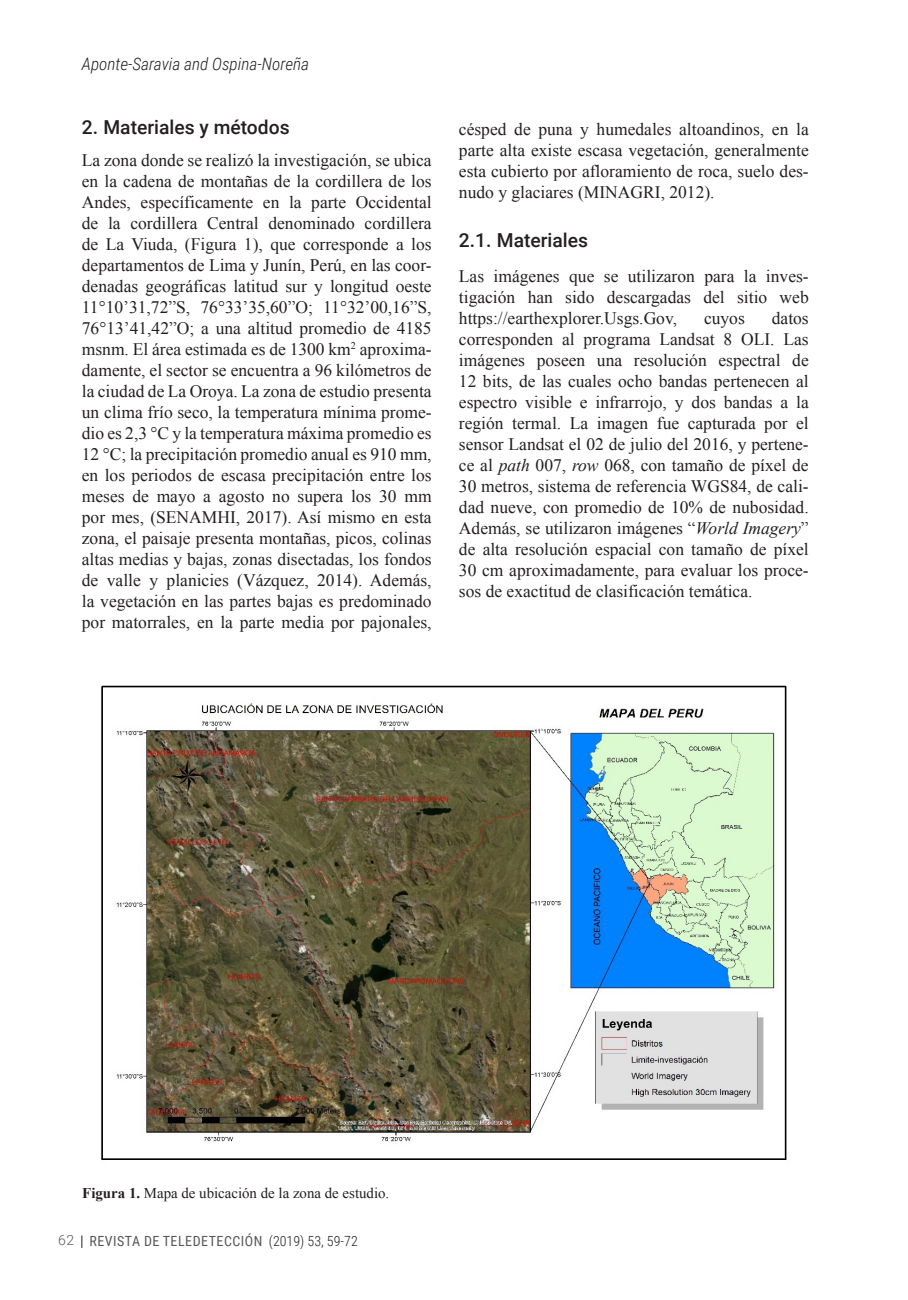
<style>
.page{position:relative;width:908px;height:1300px;background:#fff}
.page>*{position:absolute;margin:0;border:0;box-sizing:border-box;transform-origin:0 0}
.t1{font:500 19.25px "Roboto";color:#231f20}
.TD_06_TXT_GRAL_esp{font:17.5px/21px "Times New Roman";color:#231f20;text-align:justify}
.t2{font:italic 300 17.15px "Roboto Condensed";color:#231f20}
.TD_09_PIE_FOTO{font:14.88px "Times New Roman";color:#231f20}
.t3{font:14px "Roboto Condensed";letter-spacing:.035em;color:#57585a}
.t4{font:300 14px "Roboto";color:#57585a}
.s1{font-style:italic}
.s2{font-weight:700}
.s3{font-weight:300;color:#231f20}
</style>
<div class="page">
<svg style="left:81px;top:1235px;width:1px;height:13px"></svg>
<img style="left:101px;top:686px;width:686px;height:474px">
<p class="t2" style="left:82px;top:52px;width:229px">Aponte-Saravia and Ospina-Noreña</p>
<p class="t1" style="left:82px;top:114px;width:209px">2. Materiales y métodos</p>
<p class="TD_06_TXT_GRAL_esp" style="left:82px;top:149px;width:351px">La zona donde se realizó la investigación, se ubica en la cadena de montañas de la cordillera de los Andes, específicamente en la parte Occidental de la cordillera Central denominado cordillera de La Viuda, (Figura 1), que corresponde a los departamentos de Lima y Junín, Perú, en las coor&shy;denadas geográficas latitud sur y longitud oeste 11°10’31,72”S, 76°33’35,60”O; 11°32’00,16”S, 76°13’41,42”O; a una altitud promedio de 4185 msnm. El área estimada es de 1300 km<sup>2</sup> aproxima&shy;damente, el sector se encuentra a 96 kilómetros de la ciudad de La Oroya. La zona de estudio presenta un clima frío seco, la temperatura mínima prome&shy;dio es 2,3 °C y la temperatura máxima promedio es 12 °C; la precipitación promedio anual es 910 mm, en los periodos de escasa precipitación entre los meses de mayo a agosto no supera los 30 mm por mes, (SENAMHI, 2017). Así mismo en esta zona, el paisaje presenta montañas, picos, colinas altas medias y bajas, zonas disectadas, los fondos de valle y planicies (Vázquez, 2014). Además, la vegetación en las partes bajas es predominado por matorrales, en la parte media por pajonales,</p>
<p class="TD_06_TXT_GRAL_esp" style="left:459px;top:118px;width:351px">césped de puna y humedales altoandinos, en la parte alta existe escasa vegetación, generalmente esta cubierto por afloramiento de roca, suelo des&shy;nudo y glaciares (MINAGRI, 2012).</p>
<p class="t1" style="left:459px;top:227px;width:131px">2.1. Materiales</p>
<p class="TD_06_TXT_GRAL_esp" style="left:459px;top:265px;width:351px">Las imágenes que se utilizaron para la inves&shy;tigación han sido descargadas del sitio web https://earthexplorer.Usgs.Gov,</p>
<p class="TD_06_TXT_GRAL_esp" style="left:459px;top:307px;width:351px;text-indent:313px">datos corresponden al programa Landsat 8 OLI. Las imágenes poseen una resolución espectral de 12 bits, de las cuales ocho bandas pertenecen al espectro visible e infrarrojo, y dos bandas a la región termal. La imagen fue capturada por el sensor Landsat el 02 de julio del 2016, y pertene&shy;ce al <span class="s1">path</span> 007, <span class="s1">row</span> 068, con tamaño de píxel de 30 metros, sistema de referencia WGS84, de cali&shy;dad nueve, con promedio de 10% de nubosidad.<br>Además, se utilizaron imágenes “<span class="s1">World Imagery</span>” de alta resolución espacial con tamaño de píxel 30 cm aproximadamente, para evaluar los proce&shy;sos de exactitud de clasificación temática.</p>
<p class="TD_06_TXT_GRAL_esp" style="left:704px;top:307px;width:42px">cuyos</p>
<p class="TD_09_PIE_FOTO" style="left:82px;top:1182px;width:308px"><span class="s2">Figura 1.</span> Mapa de ubicación de la zona de estudio.</p>
<p class="t4" style="left:58px;top:1230px;width:18px">62</p>
<p class="t3" style="left:90px;top:1231px;width:270px">REVISTA DE TELEDETECCIÓN <span class="s3">(2019) 53, 59-72</span></p>
</div>
